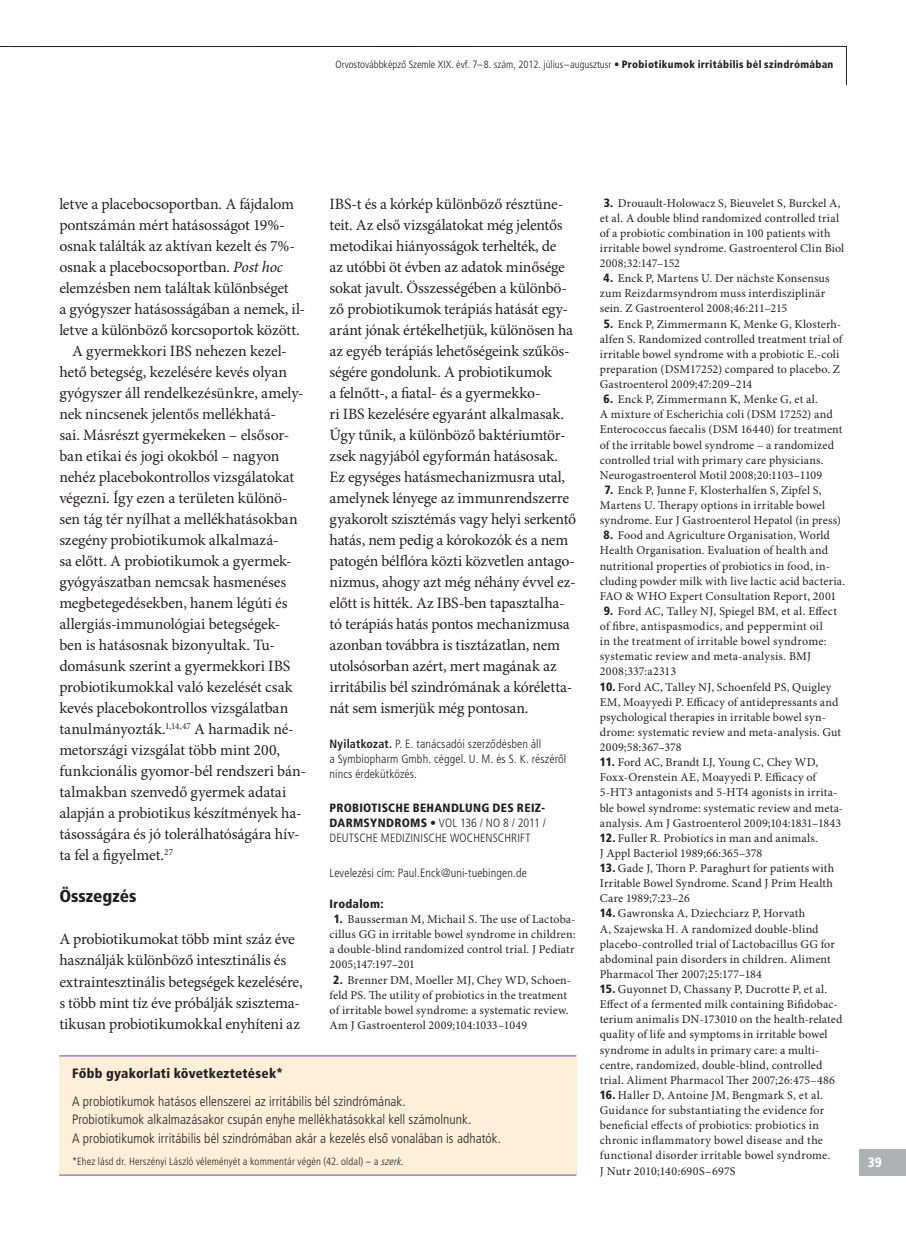
<style>
.page{position:relative;width:906px;height:1233px;background:#fff}
.page>*{position:absolute;margin:0;border:0;box-sizing:border-box;transform-origin:0 0}
.t1{font:900 condensed 17.25px "Frutiger";color:#231f20}
.t2{font:15.75px/21px "Minion Pro";letter-spacing:-.01em;color:#231f20}
.t3{font:300 condensed 13.5px/18.8px "Frutiger";letter-spacing:.005em;color:#231f20}
.t4{font:900 condensed 13.5px "Frutiger";letter-spacing:.015em;color:#231f20}
.t5{font:13.5px "IMP Frutiger Cond Black";color:#fff}
.t6{font:12px/15.1px "Minion Pro";letter-spacing:.015em;color:#231f20}
.t7{font:300 condensed 12px/15px "Frutiger";letter-spacing:.01em;color:#231f20}
.t8{font:900 condensed 12px "Frutiger";letter-spacing:.02em;color:#231f20}
.t9{font:300 condensed 10.5px "Frutiger";color:#231f20}
.s1{font-weight:900}
.s2{font-style:italic}
.s3{font-weight:700}
.s4{font-family:"Frutiger";font-weight:900;font-stretch:condensed}
</style>
<div class="page">
<div style="left:858px;top:1148px;width:47px;height:27px;background:#b0b1b5"></div>
<div style="left:59px;top:1055px;width:517px;height:121px;background:#feefd8"></div>
<hr style="left:59px;top:1055px;width:517px;height:1px;background:#9c85bd">
<hr style="left:59px;top:1174px;width:517px;height:1px;background:#9c85bd">
<svg style="left:0;top:45px;width:846px;height:40px"></svg>
<p class="t9" style="left:335px;top:60px;width:499px">Orvostovábbképzô Szemle XIX. évf. 7–8. szám, 2012. július–augusztusr • <span class="s1">Probiotikumok irritábilis bél szindrómában</span></p>
<h2 class="t2" style="left:59px;top:195px;width:236px">letve a placebocsoportban. A fájdalom</h2>
<h2 class="t2" style="left:59px;top:216px;width:227px">pontszámán mért hatásosságot 19%-</h2>
<h2 class="t2" style="left:59px;top:237px;width:237px">osnak találták az aktívan kezelt és 7%-</h2>
<h2 class="t2" style="left:59px;top:258px;width:225px">osnak a placebocsoportban. <span class="s2">Post hoc</span></h2>
<h2 class="t2" style="left:59px;top:279px;width:231px">elemzésben nem találtak különbséget</h2>
<h2 class="t2" style="left:59px;top:300px;width:247px">a gyógyszer hatásosságában a nemek, il-</h2>
<h2 class="t2" style="left:59px;top:321px;width:242px">letve a különböző korcsoportok között.</h2>
<h2 class="t2" style="left:72px;top:342px;width:216px">A gyermekkori IBS nehezen kezel-</h2>
<h2 class="t2" style="left:59px;top:363px;width:229px">hető betegség, kezelésére kevés olyan</h2>
<h2 class="t2" style="left:59px;top:384px;width:246px">gyógyszer áll rendelkezésünkre, amely-</h2>
<h2 class="t2" style="left:59px;top:405px;width:218px">nek nincsenek jelentős mellékhatá-</h2>
<h2 class="t2" style="left:59px;top:426px;width:231px">sai. Másrészt gyermekeken – elsősor-</h2>
<h2 class="t2" style="left:59px;top:447px;width:221px">ban etikai és jogi okokból – nagyon</h2>
<h2 class="t2" style="left:59px;top:468px;width:236px">nehéz placebokontrollos vizsgálatokat</h2>
<h2 class="t2" style="left:59px;top:489px;width:230px">végezni. Így ezen a területen különö-</h2>
<h2 class="t2" style="left:59px;top:510px;width:240px">sen tág tér nyílhat a mellékhatásokban</h2>
<h2 class="t2" style="left:59px;top:531px;width:221px">szegény probiotikumok alkalmazá-</h2>
<h2 class="t2" style="left:59px;top:552px;width:234px">sa előtt. A probiotikumok a gyermek-</h2>
<h2 class="t2" style="left:59px;top:573px;width:228px">gyógyászatban nemcsak hasmenéses</h2>
<h2 class="t2" style="left:59px;top:594px;width:230px">megbetegedésekben, hanem légúti és</h2>
<h2 class="t2" style="left:59px;top:615px;width:222px">allergiás-immunológiai betegségek-</h2>
<h2 class="t2" style="left:59px;top:636px;width:217px">ben is hatásosnak bizonyultak. Tu-</h2>
<h2 class="t2" style="left:59px;top:657px;width:232px">domásunk szerint a gyermekkori IBS</h2>
<h2 class="t2" style="left:59px;top:678px;width:235px">probiotikumokkal való kezelését csak</h2>
<h2 class="t2" style="left:59px;top:699px;width:230px">kevés placebokontrollos vizsgálatban</h2>
<h2 class="t2" style="left:59px;top:720px;width:236px">tanulmányozták.<sup>1,14,47</sup> A harmadik né-</h2>
<h2 class="t2" style="left:59px;top:741px;width:222px">metországi vizsgálat több mint 200,</h2>
<h2 class="t2" style="left:59px;top:762px;width:248px">funkcionális gyomor-bél rendszeri bán-</h2>
<h2 class="t2" style="left:59px;top:783px;width:228px">talmakban szenvedő gyermek adatai</h2>
<h2 class="t2" style="left:59px;top:804px;width:244px">alapján a probiotikus készítmények ha-</h2>
<h2 class="t2" style="left:59px;top:825px;width:242px">tásosságára és jó tolerálhatóságára hív-</h2>
<h2 class="t2" style="left:59px;top:846px;width:115px">ta fel a figyelmet.<sup>27</sup></h2>
<h1 class="t1" style="left:59px;top:889px;width:78px">Összegzés</h1>
<h2 class="t2" style="left:59px;top:930px;width:245px">A probiotikumokat több mint száz éve használják különböző intesztinális és extraintesztinális betegségek kezelésére, s több mint tíz éve próbálják szisztema&shy;tikusan probiotikumokkal enyhíteni az</h2>
<p class="t2" style="left:329px;top:195px;width:248px">IBS-t és a kórkép különböző résztüne&shy;teit. Az első vizsgálatokat még jelentős metodikai hiányosságok terhelték, de<br>az utóbbi öt évben az adatok minősége sokat javult. Összességében a különbö&shy;ző probiotikumok terápiás hatását egy&shy;aránt jónak értékelhetjük, különösen ha az egyéb terápiás lehetőségeink szűkös&shy;ségére gondolunk. A probiotikumok<br>a felnőtt-, a fiatal- és a gyermekko-<br>ri IBS kezelésére egyaránt alkalmasak.<br>Úgy tűnik, a különböző baktériumtör&shy;zsek nagyjából egyformán hatásosak.<br>Ez egységes hatásmechanizmusra utal, amelynek lényege az immunrendszerre gyakorolt szisztémás vagy helyi serkentő hatás, nem pedig a kórokozók és a nem patogén bélflóra közti közvetlen antago&shy;nizmus, ahogy azt még néhány évvel ez&shy;előtt is hitték. Az IBS-ben tapasztalha&shy;tó terápiás hatás pontos mechanizmusa azonban továbbra is tisztázatlan, nem utolsósorban azért, mert magának az irritábilis bél szindrómának a kóréletta&shy;nát sem ismerjük még pontosan.</p>
<p class="t7" style="left:329px;top:737px;width:238px"><span class="s3">Nyilatkozat.</span> P. E. tanácsadói szerzôdésben áll<br>a Symbiopharm Gmbh. céggel. U. M. és S. K. részérôl nincs érdekütközés.</p>
<p class="t7" style="left:329px;top:801px;width:218px;text-align:justify"><span class="s1">PROBIOTISCHE BEHANDLUNG DES REIZ-DARMSYNDROMS</span> • VOL 136 / NO 8 / 2011 / DEUTSCHE MEDIZINISCHE WOCHENSCHRIFT</p>
<p class="t7" style="left:329px;top:866px;width:199px">Levelezési cím: Paul.Enck@uni-tuebingen.de</p>
<p class="t8" style="left:329px;top:899px;width:55px">Irodalom:</p>
<p class="t6" style="left:329px;top:913px;width:247px;text-align:justify;text-indent:4px"><span class="s4">1.</span> Bausserman M, Michail S. The use of Lactoba&shy;cillus GG in irritable bowel syndrome in children: a double-blind randomized control trial. J Pediatr 2005;147:197–201</p>
<p class="t6" style="left:329px;top:973px;width:243px;text-indent:4px"><span class="s4">2.</span> Brenner DM, Moeller MJ, Chey WD, Schoen&shy;feld PS. The utility of probiotics in the treatment of irritable bowel syndrome: a systematic review.<br>Am J Gastroenterol 2009;104:1033–1049</p>
<p class="t4" style="left:72px;top:1068px;width:212px">Fôbb gyakorlati következtetések*</p>
<p class="t3" style="left:72px;top:1092px;width:430px">A probiotikumok hatásos ellenszerei az irritábilis bél szindrómának.<br>Probiotikumok alkalmazásakor csupán enyhe mellékhatásokkal kell számolnunk.<br>A probiotikumok irritábilis bél szindrómában akár a kezelés elsô vonalában is adhatók.</p>
<p class="t9" style="left:72px;top:1157px;width:333px">*Ehez lásd dr. Herszényi László véleményét a kommentár végén (42. oldal) – a <span class="s2">szerk</span>.</p>
<p class="t6" style="left:599px;top:196px;width:246px;text-indent:4px"><span class="s4">3.</span> Drouault-Holowacz S, Bieuvelet S, Burckel A, et al. A double blind randomized controlled trial of a probiotic combination in 100 patients with irritable bowel syndrome. Gastroenterol Clin Biol 2008;32:147–152</p>
<p class="t6" style="left:599px;top:272px;width:231px;text-indent:4px"><span class="s4">4.</span> Enck P, Martens U. Der nächste Konsensus zum Reizdarmsyndrom muss interdisziplinär sein. Z Gastroenterol 2008;46:211–215</p>
<p class="t6" style="left:599px;top:317px;width:244px;text-indent:4px"><span class="s4">5.</span> Enck P, Zimmermann K, Menke G, Klosterh&shy;alfen S. Randomized controlled treatment trial of irritable bowel syndrome with a probiotic E.-coli preparation (DSM17252) compared to placebo. Z Gastroenterol 2009;47:209–214</p>
<p class="t6" style="left:599px;top:393px;width:244px;text-indent:4px"><span class="s4">6.</span> Enck P, Zimmermann K, Menke G, et al.<br>A mixture of Escherichia coli (DSM 17252) and Enterococcus faecalis (DSM 16440) for treatment of the irritable bowel syndrome – a randomized controlled trial with primary care physicians.<br>Neurogastroenterol Motil 2008;20:1103–1109</p>
<p class="t6" style="left:599px;top:483px;width:242px;text-indent:5px"><span class="s4">7.</span> Enck P, Junne F, Klosterhalfen S, Zipfel S,<br>Martens U. Therapy options in irritable bowel syndrome. Eur J Gastroenterol Hepatol (in press)</p>
<p class="t6" style="left:599px;top:529px;width:247px;text-indent:4px"><span class="s4">8.</span> Food and Agriculture Organisation, World Health Organisation. Evaluation of health and nutritional properties of probiotics in food, in&shy;cluding powder milk with live lactic acid bacteria.<br>FAO &amp; WHO Expert Consultation Report, 2001</p>
<p class="t6" style="left:599px;top:604px;width:239px;text-indent:4px"><span class="s4">9.</span> Ford AC, Talley NJ, Spiegel BM, et al. Effect of fibre, antispasmodics, and peppermint oil<br>in the treatment of irritable bowel syndrome: systematic review and meta-analysis. BMJ 2008;337:a2313</p>
<p class="t6" style="left:599px;top:680px;width:243px"><span class="s4">10.</span> Ford AC, Talley NJ, Schoenfeld PS, Quigley EM, Moayyedi P. Efficacy of antidepressants and psychological therapies in irritable bowel syn&shy;drome: systematic review and meta-analysis. Gut 2009;58:367–378</p>
<p class="t6" style="left:599px;top:755px;width:245px"><span class="s4">11.</span> Ford AC, Brandt LJ, Young C, Chey WD, Foxx-Orenstein AE, Moayyedi P. Efficacy of 5-HT3 antagonists and 5-HT4 agonists in irrita&shy;ble bowel syndrome: systematic review and meta&shy;analysis. Am J Gastroenterol 2009;104:1831–1843</p>
<p class="t6" style="left:599px;top:831px;width:219px"><span class="s4">12.</span> Fuller R. Probiotics in man and animals.<br>J Appl Bacteriol 1989;66:365–378</p>
<p class="t6" style="left:599px;top:861px;width:236px;text-align:justify"><span class="s4">13.</span> Gade J, Thorn P. Paraghurt for patients with Irritable Bowel Syndrome. Scand J Prim Health Care 1989;7:23–26</p>
<p class="t6" style="left:599px;top:907px;width:236px"><span class="s4">14.</span> Gawronska A, Dziechciarz P, Horvath<br>A, Szajewska H. A randomized double-blind placebo-controlled trial of Lactobacillus GG for abdominal pain disorders in children. Aliment Pharmacol Ther 2007;25:177–184</p>
<p class="t6" style="left:599px;top:982px;width:244px"><span class="s4">15.</span> Guyonnet D, Chassany P, Ducrotte P, et al.<br>Effect of a fermented milk containing Bifidobac&shy;terium animalis DN-173010 on the health-related quality of life and symptoms in irritable bowel syndrome in adults in primary care: a multi&shy;centre, randomized, double-blind, controlled trial. Aliment Pharmacol Ther 2007;26:475–486</p>
<p class="t6" style="left:599px;top:1088px;width:232px"><span class="s4">16.</span> Haller D, Antoine JM, Bengmark S, et al.<br>Guidance for substantiating the evidence for beneficial effects of probiotics: probiotics in chronic inflammatory bowel disease and the functional disorder irritable bowel syndrome.<br>J Nutr 2010;140:690S–697S</p>
<p class="t5" style="left:867px;top:1157px;width:16px">39</p>
</div>
